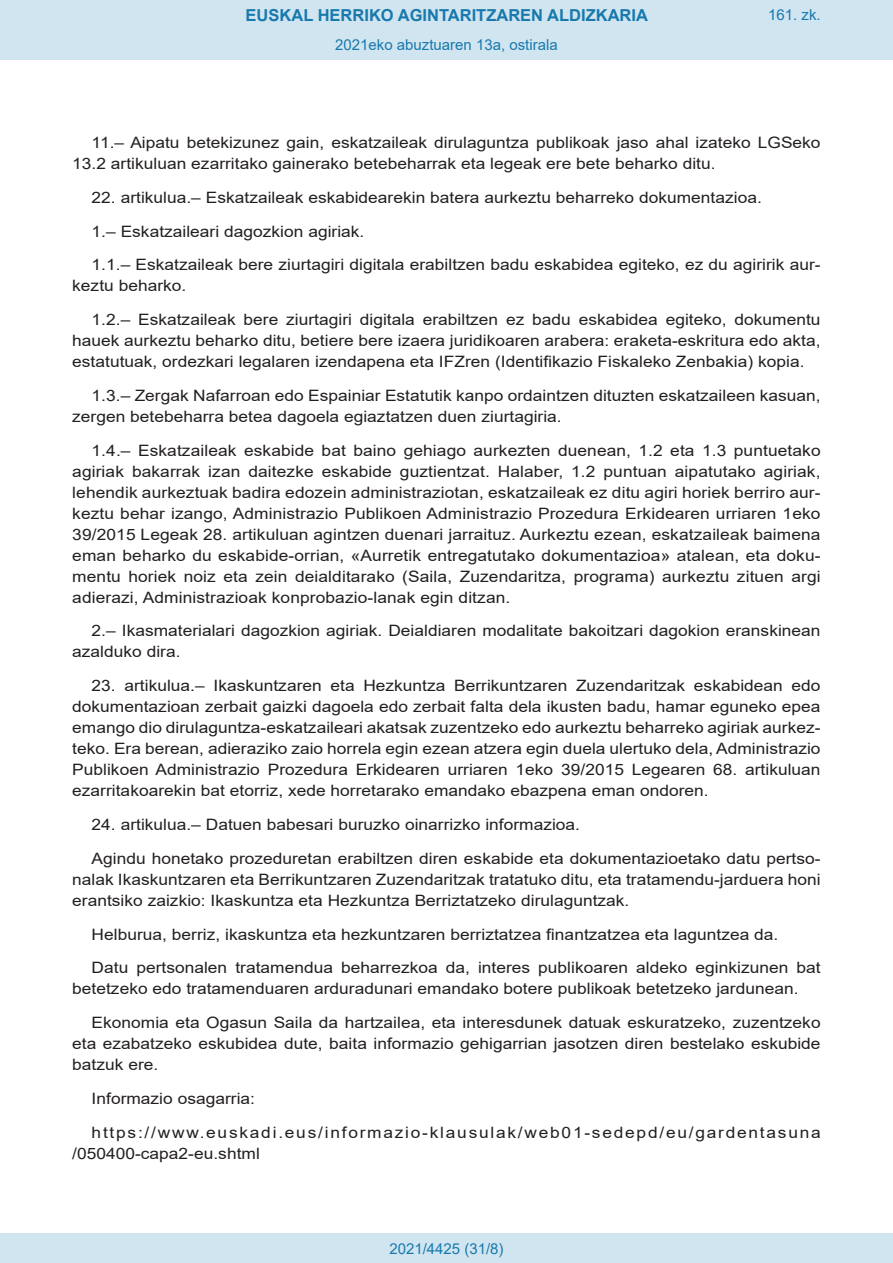
<style>
.page{position:relative;width:893px;height:1263px;background:#fff}
.page>*{position:absolute;margin:0;border:0;box-sizing:border-box;transform-origin:0 0}
.t1{font:700 16.5px "Arial";color:#1879ad}
.BOPVDetalle{font:15.6px/21px "Arial";color:#231f20;scale:1.11 1}
.BOPVDetalle-2{font:15.6px/21px "Arial";letter-spacing:.1em;color:#231f20;scale:1.11 1}
.Paginacion_Centro{font:15px "Arial";color:#1879ad}
</style>
<div class="page">
<div style="left:0;top:0;width:893px;height:60px;background:#d0e5f0"></div>
<div style="left:0;top:1233px;width:893px;height:30px;background:#d0e5f0"></div>
<p class="t1" style="left:246px;top:3px;width:404px">EUSKAL HERRIKO AGINTARITZAREN ALDIZKARIA</p>
<p class="Paginacion_Centro" style="left:335px;top:35px;width:224px">2021eko abuztuaren 13a, ostirala</p>
<p class="Paginacion_Centro" style="left:768px;top:5px;width:54px">161. zk.</p>
<p class="BOPVDetalle" style="left:72px;top:132px;width:676px;text-indent:19px">11.– Aipatu betekizunez gain, eskatzaileak dirulaguntza publikoak jaso ahal izateko LGSeko<br>13.2 artikuluan ezarritako gainerako betebeharrak eta legeak ere bete beharko ditu.</p>
<p class="BOPVDetalle" style="left:92px;top:187px;width:605px">22. artikulua.– Eskatzaileak eskabidearekin batera aurkeztu beharreko dokumentazioa.</p>
<p class="BOPVDetalle" style="left:92px;top:221px;width:247px">1.– Eskatzaileari dagozkion agiriak.</p>
<p class="BOPVDetalle" style="left:72px;top:254px;width:676px;text-indent:19px">1.1.– Eskatzaileak bere ziurtagiri digitala erabiltzen badu eskabidea egiteko, ez du agiririk aur&shy;keztu beharko.</p>
<p class="BOPVDetalle" style="left:72px;top:309px;width:676px;text-align:justify;text-indent:19px">1.2.– Eskatzaileak bere ziurtagiri digitala erabiltzen ez badu eskabidea egiteko, dokumentu hauek aurkeztu beharko ditu, betiere bere izaera juridikoaren arabera: eraketa-eskritura edo akta, estatutuak, ordezkari legalaren izendapena eta IFZren (Identifikazio Fiskaleko Zenbakia) kopia.</p>
<p class="BOPVDetalle" style="left:72px;top:385px;width:676px;text-indent:19px">1.3.– Zergak Nafarroan edo Espainiar Estatutik kanpo ordaintzen dituzten eskatzaileen kasuan, zergen betebeharra betea dagoela egiaztatzen duen ziurtagiria.</p>
<p class="BOPVDetalle" style="left:72px;top:440px;width:676px;text-align:justify;text-indent:19px">1.4.– Eskatzaileak eskabide bat baino gehiago aurkezten duenean, 1.2 eta 1.3 puntuetako agiriak bakarrak izan daitezke eskabide guztientzat. Halaber, 1.2 puntuan aipatutako agiriak, lehendik aurkeztuak badira edozein administraziotan, eskatzaileak ez ditu agiri horiek berriro aur&shy;keztu behar izango, Administrazio Publikoen Administrazio Prozedura Erkidearen urriaren 1eko 39/2015 Legeak 28. artikuluan agintzen duenari jarraituz. Aurkeztu ezean, eskatzaileak baimena eman beharko du eskabide-orrian, «Aurretik entregatutako dokumentazioa» atalean, eta doku&shy;mentu horiek noiz eta zein deialditarako (Saila, Zuzendaritza, programa) aurkeztu zituen argi adierazi, Administrazioak konprobazio-lanak egin ditzan.</p>
<p class="BOPVDetalle" style="left:72px;top:620px;width:676px;text-indent:19px">2.– Ikasmaterialari dagozkion agiriak. Deialdiaren modalitate bakoitzari dagokion eranskinean azalduko dira.</p>
<p class="BOPVDetalle" style="left:72px;top:675px;width:676px;text-align:justify;text-indent:19px">23. artikulua.– Ikaskuntzaren eta Hezkuntza Berrikuntzaren Zuzendaritzak eskabidean edo dokumentazioan zerbait gaizki dagoela edo zerbait falta dela ikusten badu, hamar eguneko epea emango dio dirulaguntza-eskatzaileari akatsak zuzentzeko edo aurkeztu beharreko agiriak aurkez&shy;teko. Era berean, adieraziko zaio horrela egin ezean atzera egin duela ulertuko dela, Administrazio Publikoen Administrazio Prozedura Erkidearen urriaren 1eko 39/2015 Legearen 68. artikuluan ezarritakoarekin bat etorriz, xede horretarako emandako ebazpena eman ondoren.</p>
<p class="BOPVDetalle" style="left:92px;top:814px;width:442px">24. artikulua.– Datuen babesari buruzko oinarrizko informazioa.</p>
<p class="BOPVDetalle" style="left:72px;top:848px;width:676px;text-align:justify;text-indent:19px">Agindu honetako prozeduretan erabiltzen diren eskabide eta dokumentazioetako datu pertso&shy;nalak Ikaskuntzaren eta Berrikuntzaren Zuzendaritzak tratatuko ditu, eta tratamendu-jarduera honi erantsiko zaizkio: Ikaskuntza eta Hezkuntza Berriztatzeko dirulaguntzak.</p>
<p class="BOPVDetalle" style="left:92px;top:923px;width:620px">Helburua, berriz, ikaskuntza eta hezkuntzaren berriztatzea finantzatzea eta laguntzea da.</p>
<p class="BOPVDetalle" style="left:72px;top:957px;width:676px;text-indent:19px">Datu pertsonalen tratamendua beharrezkoa da, interes publikoaren aldeko eginkizunen bat betetzeko edo tratamenduaren arduradunari emandako botere publikoak betetzeko jardunean.</p>
<p class="BOPVDetalle" style="left:72px;top:1012px;width:676px;text-align:justify;text-indent:19px">Ekonomia eta Ogasun Saila da hartzailea, eta interesdunek datuak eskuratzeko, zuzentzeko eta ezabatzeko eskubidea dute, baita informazio gehigarrian jasotzen diren bestelako eskubide batzuk ere.</p>
<p class="BOPVDetalle" style="left:92px;top:1088px;width:149px">Informazio osagarria:</p>
<p class="BOPVDetalle-2" style="left:72px;top:1121px;width:676px;text-indent:19px">https://www.euskadi.eus/informazio-klausulak/web01-sedepd/eu/gardentasuna /050400-capa2-eu.shtml</p>
<p class="Paginacion_Centro" style="left:389px;top:1238px;width:116px">2021/4425 (31/8)</p>
</div>
